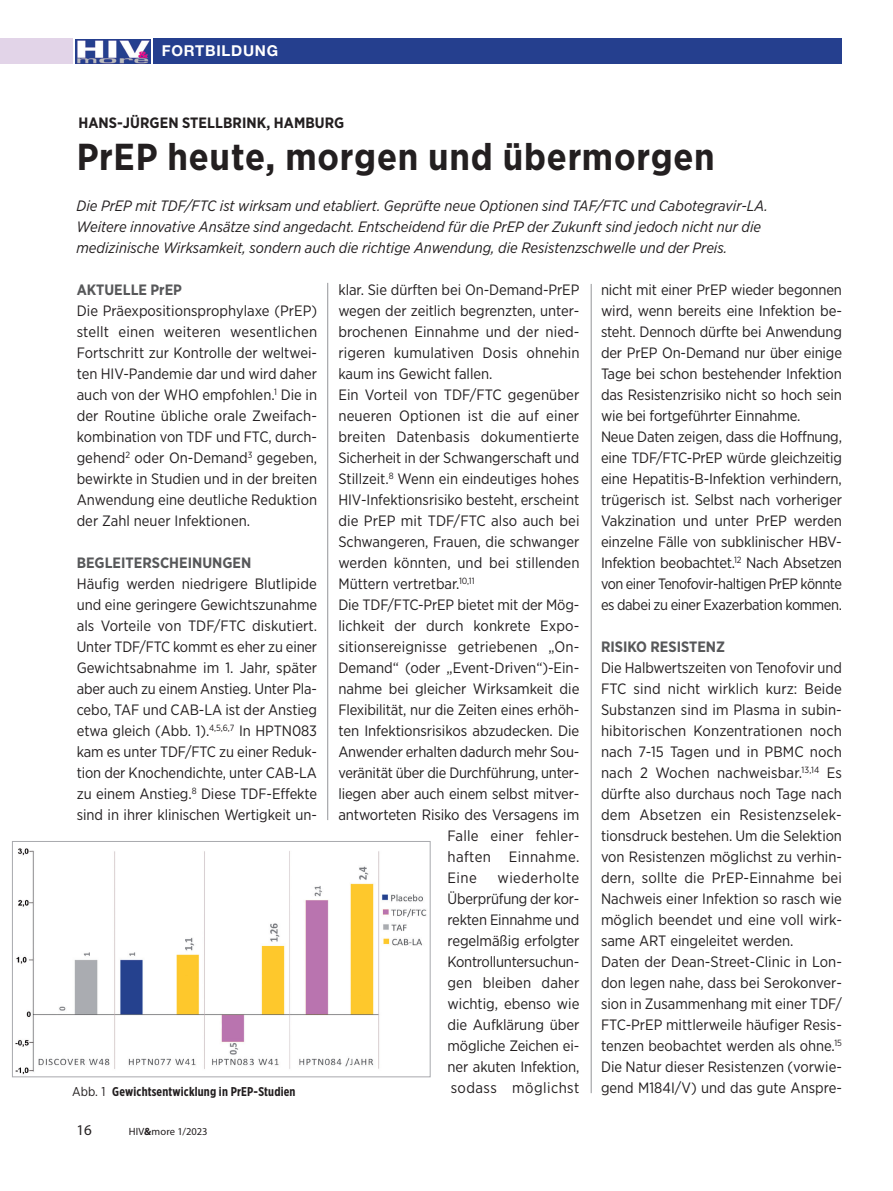
<style>
.page{position:relative;width:893px;height:1191px;background:#fff}
.page>*{position:absolute;margin:0;border:0;box-sizing:border-box;transform-origin:0 0}
.Überschrift_2{font:700 37.5px "Gotham Narrow";letter-spacing:.02em;color:#231f20}
.Fliesstext{font:15px/21px "Gotham Narrow";letter-spacing:-.005em;color:#231f20;text-align:justify}
.Fliesstext-2{font:italic 15px/21px "Gotham Narrow";color:#231f20}
.Fliesstext-3{font:700 15px "Gotham Narrow";color:#57585a}
.Überschrift_2-2{font:700 15px "Gotham Narrow";letter-spacing:.005em;color:#231f20}
.Fliesstext-4{font:15px "Gotham Narrow";letter-spacing:.025em;color:#231f20}
.Rubriken{font:700 15px "Helvetica Neue";letter-spacing:.05em;color:#fff}
.t1{font:15px "Myriad Pro";color:#231f20}
.BU_Text{font:700 12.75px "Gotham X Narrow";letter-spacing:.015em;color:#231f20}
.t2{font:10.5px "Myriad Pro";letter-spacing:.01em;color:#231f20}
.s1{font-family:"Gotham Narrow";font-weight:400}
.s2{font-weight:700}
</style>
<div class="page">
<div style="left:153px;top:39px;width:689px;height:25px;background:#253f8e"></div>
<div style="left:0;top:39px;width:72px;height:25px;background:#e2d4e8"></div>
<img style="left:76px;top:39px;width:74px;height:25px">
<hr style="left:591px;top:284px;width:1px;height:809px;background:#939598">
<hr style="left:327px;top:283px;width:1px;height:537px;background:#939598">
<img style="left:15px;top:848px;width:412px;height:227px">
<div style="left:12px;top:841px;width:419px;height:236px;border:1px solid #a8a9ad"></div>
<p class="Rubriken" style="left:162px;top:41px;width:118px">FORTBILDUNG</p>
<p class="Überschrift_2-2" style="left:78px;top:113px;width:267px">HANS-JÜRGEN STELLBRINK, HAMBURG</p>
<p class="Überschrift_2" style="left:77px;top:132px;width:640px">PrEP heute, morgen und übermorgen</p>
<p class="Fliesstext-2" style="left:77px;top:195px;width:693px">Die PrEP mit TDF/FTC ist wirksam und etabliert. Geprüfte neue Optionen sind TAF/FTC und Cabotegravir-LA.<br>Weitere innovative Ansätze sind angedacht. Entscheidend für die PrEP der Zukunft sind jedoch nicht nur die medizinische Wirksamkeit, sondern auch die richtige Anwendung, die Resistenzschwelle und der Preis.</p>
<p class="Fliesstext-3" style="left:77px;top:280px;width:107px">AKTUELLE PrEP</p>
<p class="Fliesstext" style="left:77px;top:300px;width:242px">Die Präexpositionsprophylaxe (PrEP) stellt einen weiteren wesentlichen Fortschritt zur Kontrolle der weltwei&shy;ten HIV-Pandemie dar und wird daher auch von der WHO empfohlen.<sup>1</sup> Die in der Routine übliche orale Zweifach&shy;kombination von TDF und FTC, durch&shy;gehend<sup>2</sup> oder On-Demand<sup>3</sup> gegeben, bewirkte in Studien und in der breiten Anwendung eine deutliche Reduktion der Zahl neuer Infektionen.</p>
<p class="Fliesstext-3" style="left:77px;top:553px;width:176px">BEGLEITERSCHEINUNGEN</p>
<p class="Fliesstext" style="left:77px;top:573px;width:242px">Häufig werden niedrigere Blutlipide und eine geringere Gewichtszunahme als Vorteile von TDF/FTC diskutiert.<br>Unter TDF/FTC kommt es eher zu einer Gewichtsabnahme im 1. Jahr, später aber auch zu einem Anstieg. Unter Pla&shy;cebo, TAF und CAB-LA ist der Anstieg etwa gleich (Abb. 1).<sup>4,5,6,7</sup> In HPTN083 kam es unter TDF/FTC zu einer Reduk&shy;tion der Knochendichte, unter CAB-LA zu einem Anstieg.<sup>8</sup> Diese TDF-Effekte sind in ihrer klinischen Wertigkeit un-</p>
<p class="BU_Text" style="left:72px;top:1083px;width:225px"><span class="s1">Abb. 1</span> Gewichtsentwicklung in PrEP-Studien</p>
<p class="t1" style="left:77px;top:1120px;width:17px">16</p>
<p class="t2" style="left:129px;top:1125px;width:80px">HIV<span class="s2">&amp;</span>more 1/2023</p>
<p class="Fliesstext" style="left:338px;top:279px;width:243px">klar. Sie dürften bei On-Demand-PrEP wegen der zeitlich begrenzten, unter&shy;brochenen Einnahme und der nied&shy;rigeren kumulativen Dosis ohnehin kaum ins Gewicht fallen.</p>
<p class="Fliesstext" style="left:338px;top:384px;width:243px">Ein Vorteil von TDF/FTC gegenüber neueren Optionen ist die auf einer breiten Datenbasis dokumentierte Sicherheit in der Schwangerschaft und Stillzeit.<sup>8</sup> Wenn ein eindeutiges hohes HIV-Infektionsrisiko besteht, erscheint die PrEP mit TDF/FTC also auch bei Schwangeren, Frauen, die schwanger werden könnten, und bei stillenden Müttern vertretbar.<sup>10,11</sup></p>
<p class="Fliesstext" style="left:338px;top:594px;width:242px">Die TDF/FTC-PrEP bietet mit der Mög-</p>
<p class="Fliesstext" style="left:338px;top:615px;width:242px">lichkeit der durch konkrete Expo-</p>
<p class="Fliesstext" style="left:338px;top:636px;width:242px">sitionsereignisse getriebenen „On-</p>
<p class="Fliesstext" style="left:338px;top:657px;width:242px">Demand“ (oder „Event-Driven“)-Ein-</p>
<p class="Fliesstext" style="left:338px;top:678px;width:243px">nahme bei gleicher Wirksamkeit die</p>
<p class="Fliesstext" style="left:338px;top:699px;width:242px">Flexibilität, nur die Zeiten eines erhöh-</p>
<p class="Fliesstext" style="left:338px;top:720px;width:242px">ten Infektionsrisikos abzudecken. Die</p>
<p class="Fliesstext" style="left:338px;top:741px;width:242px">Anwender erhalten dadurch mehr Sou-</p>
<p class="Fliesstext" style="left:338px;top:762px;width:242px">veränität über die Durchführung, unter-</p>
<p class="Fliesstext" style="left:338px;top:783px;width:242px">liegen aber auch einem selbst mitver-</p>
<p class="Fliesstext" style="left:338px;top:804px;width:242px">antworteten Risiko des Versagens im</p>
<p class="Fliesstext" style="left:448px;top:825px;width:133px">Falle einer fehler-</p>
<p class="Fliesstext-4" style="left:448px;top:847px;width:133px">haften Einnahme.</p>
<p class="Fliesstext" style="left:448px;top:867px;width:31px">Eine</p>
<p class="Fliesstext" style="left:448px;top:867px;width:133px;text-indent:50px">wiederholte Überprüfung der kor&shy;rekten Einnahme und regelmäßig erfolgter Kontrolluntersuchun&shy;gen bleiben daher wichtig, ebenso wie die Aufklärung über mögliche Zeichen ei&shy;ner akuten Infektion, sodass möglichst</p>
<p class="Fliesstext" style="left:601px;top:279px;width:243px">nicht mit einer PrEP wieder begonnen wird, wenn bereits eine Infektion be&shy;steht. Dennoch dürfte bei Anwendung der PrEP On-Demand nur über einige Tage bei schon bestehender Infektion das Resistenzrisiko nicht so hoch sein wie bei fortgeführter Einnahme.</p>
<p class="Fliesstext" style="left:601px;top:426px;width:243px">Neue Daten zeigen, dass die Hoffnung, eine TDF/FTC-PrEP würde gleichzeitig eine Hepatitis-B-Infektion verhindern, trügerisch ist. Selbst nach vorheriger Vakzination und unter PrEP werden einzelne Fälle von subklinischer HBV-Infektion beobachtet.<sup>12</sup> Nach Absetzen von einer Tenofovir-haltigen PrEP könnte es dabei zu einer Exazerbation kommen.</p>
<p class="Fliesstext-3" style="left:601px;top:637px;width:126px">RISIKO RESISTENZ</p>
<p class="Fliesstext" style="left:601px;top:657px;width:243px">Die Halbwertszeiten von Tenofovir und FTC sind nicht wirklich kurz: Beide Substanzen sind im Plasma in subin&shy;hibitorischen Konzentrationen noch nach 7-15 Tagen und in PBMC noch nach 2 Wochen nachweisbar.<sup>13,14</sup> Es dürfte also durchaus noch Tage nach dem Absetzen ein Resistenzselek&shy;tionsdruck bestehen. Um die Selektion von Resistenzen möglichst zu verhin&shy;dern, sollte die PrEP-Einnahme bei Nachweis einer Infektion so rasch wie möglich beendet und eine voll wirk&shy;same ART eingeleitet werden.</p>
<p class="Fliesstext" style="left:601px;top:951px;width:243px">Daten der Dean-Street-Clinic in Lon&shy;don legen nahe, dass bei Serokonver&shy;sion in Zusammenhang mit einer TDF/ FTC-PrEP mittlerweile häufiger Resis&shy;tenzen beobachtet werden als ohne.<sup>15<br></sup>Die Natur dieser Resistenzen (vorwie&shy;gend M184I/V) und das gute Anspre-</p>
</div>
